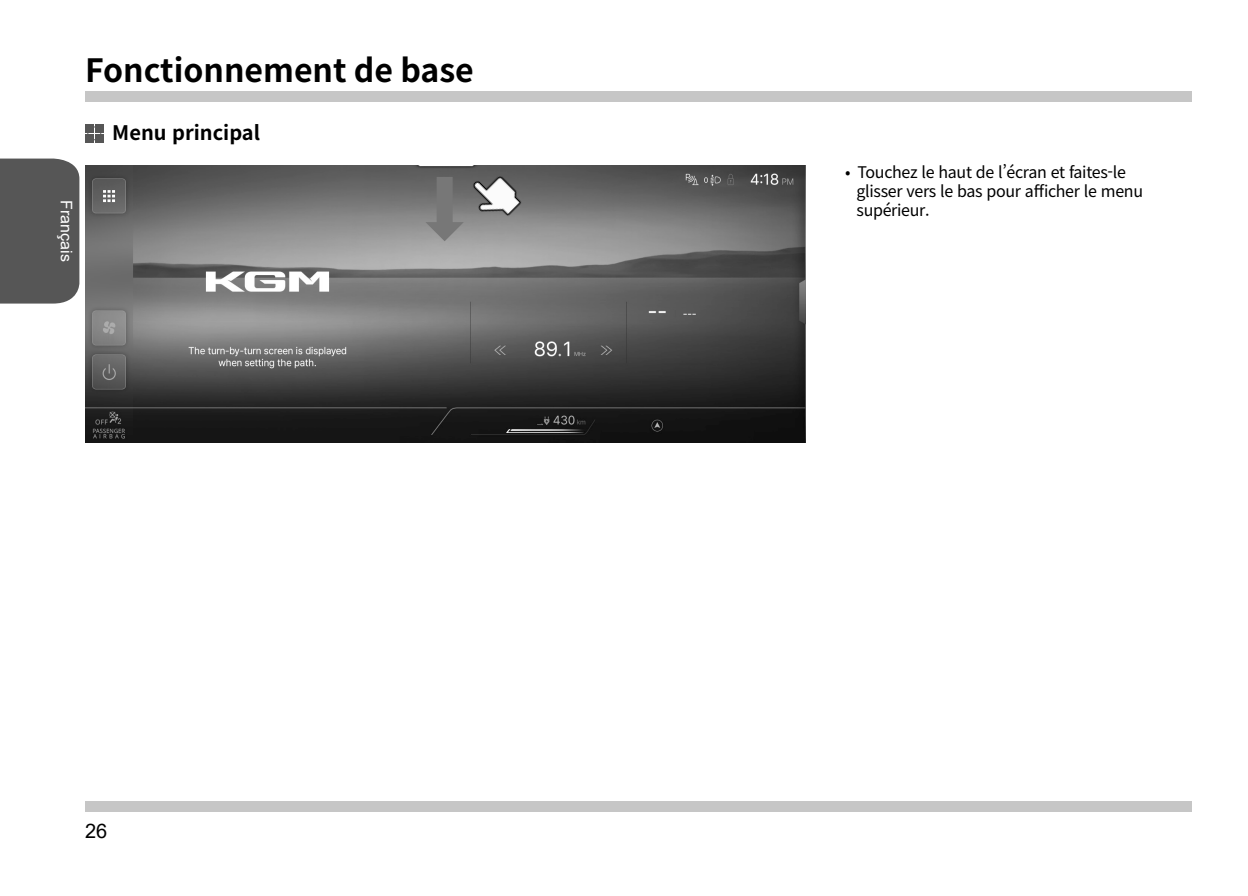
<style>
.page{position:relative;width:1248px;height:896px;background:#fff}
.page>*{position:absolute;margin:0;border:0;box-sizing:border-box;transform-origin:0 0}
.대제목{font:700 32px "Noto Sans CJ Kkr";color:#000}
.중제목{font:700 20px "Noto Sans CJ Kkr";color:#000}
.t1{font:20px "Arial";color:#000}
.t2{font:16px/19.2px "Noto Sans CJ Kkr";letter-spacing:-.02em;color:#000}
.t3{font:16px "Arial";color:#fff}
</style>
<div class="page">
<div style="left:0;top:159px;width:79px;height:144px;background:#565656"></div>
<div style="left:85px;top:91px;width:1106px;height:10px;background:#c6c6c6"></div>
<div style="left:85px;top:801px;width:1106px;height:11px;background:#c6c6c6"></div>
<div style="left:85px;top:124px;width:8px;height:8px;background:#565656"></div>
<div style="left:85px;top:134px;width:8px;height:8px;background:#565656"></div>
<div style="left:95px;top:124px;width:8px;height:8px;background:#565656"></div>
<div style="left:95px;top:134px;width:8px;height:8px;background:#565656"></div>
<div style="left:87px;top:126px;width:14px;height:14px;border:1px solid #565656"></div>
<img style="left:85px;top:165px;width:720px;height:277px">
<img style="left:453px;top:165px;width:85px;height:74px">
<div style="left:436px;top:177px;width:16px;height:49px;background:#777"></div>
<svg style="left:425px;top:222px;width:39px;height:19px"></svg>
<p class="대제목" style="left:85px;top:52px;width:390px">Fonctionnement de base</p>
<p class="중제목" style="left:112px;top:122px;width:149px">Menu principal</p>
<p class="t3" style="left:78px;top:200px;width:63px;rotate:90deg">Français</p>
<p class="t1" style="left:85px;top:817px;width:24px">26</p>
<p class="t2" style="left:856px;top:163px;width:288px;text-indent:-11px">• Touchez le haut de l’écran et faites-le glisser vers le bas pour afficher le menu supérieur.</p>
</div>
